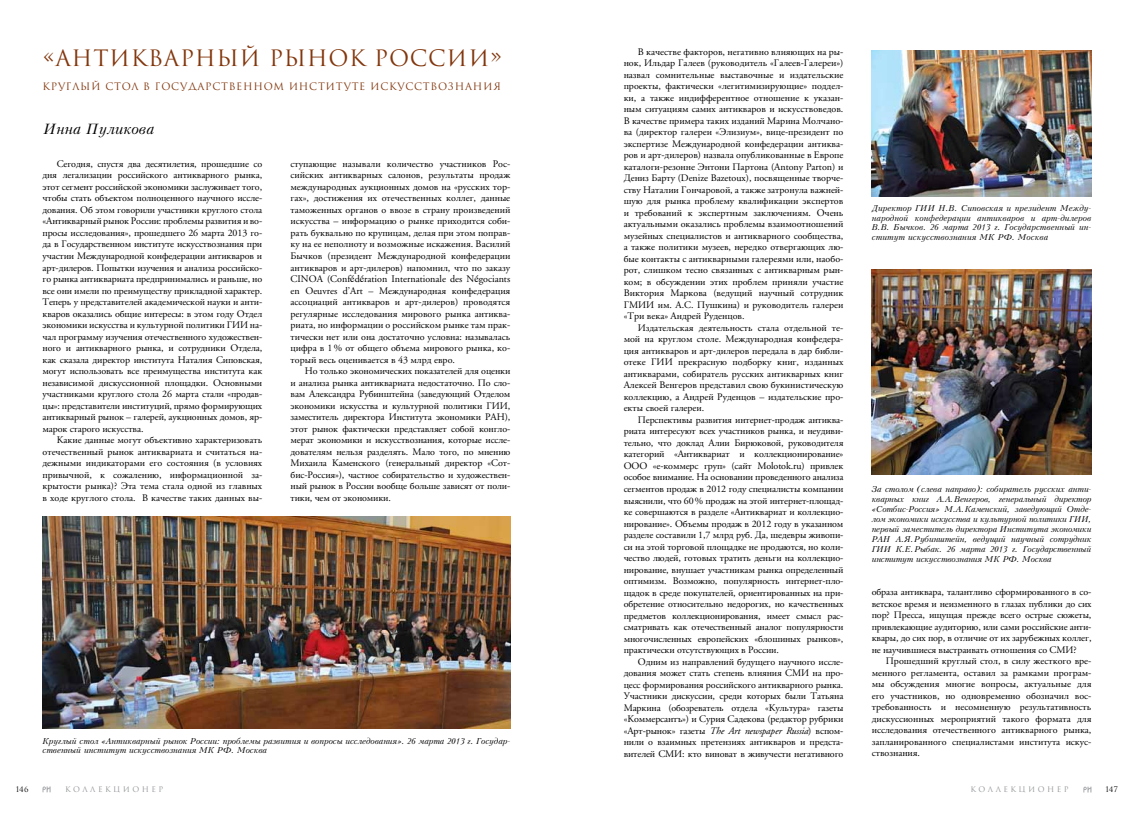
<style>
.page{position:relative;width:1134px;height:823px;background:#fff}
.page>*{position:absolute;margin:0;border:0;box-sizing:border-box;transform-origin:0 0}
.t1{font:22px "Romul";letter-spacing:.03em;color:#82360c}
.t2{font:italic 14px "Kudryashev";color:#000}
.t3{font:10px/11.5px "APC Garamond";letter-spacing:-.005em;color:#000;text-align:justify}
.t4{font:10px "Romul";letter-spacing:.07em;color:#82360c}
.t5{font:italic 8px/10px "Kudryashev";letter-spacing:-.01em;color:#000;text-align:justify}
.t6{font:7.5px "Romul";letter-spacing:.33em;color:#939598}
.t7{font:7.5px "Romul";color:#000}
.s1{font-family:"Times"}
.s2{font-style:italic}
</style>
<div class="page">
<svg style="left:43px;top:786px;width:8px;height:5px"></svg>
<svg style="left:1083px;top:786px;width:8px;height:6px"></svg>
<img style="left:43px;top:516px;width:467px;height:212px">
<img style="left:872px;top:50px;width:219px;height:146px">
<img style="left:872px;top:269px;width:219px;height:205px">
<h1 class="t1" style="left:43px;top:45px;width:461px">«Антикварный рынок России»</h1>
<p class="t4" style="left:43px;top:81px;width:460px">Круглый стол в Государственном институте искусствознания</p>
<h2 class="t2" style="left:44px;top:121px;width:112px">Инна Пуликова</h2>
<p class="t3" style="left:43px;top:158px;width:221px;text-indent:14px">Сегодня, спустя два десятилетия, прошедшие со дня легализации российского антикварного рынка, этот сегмент российской экономики заслуживает того, чтобы стать объектом полноценного научного иссле&shy;дования. Об этом говорили участники круглого стола «Антикварный рынок России: проблемы развития и во&shy;просы исследования», прошедшего 26 марта 2013 го&shy;да в Государственном институте искусствознания при участии Международной конфедерации антикваров и арт-дилеров. Попытки изучения и анализа российско&shy;го рынка антиквариата предпринимались и раньше, но все они имели по преимуществу прикладной характер.<br>Теперь у представителей академической науки и анти&shy;кваров оказались общие интересы: в этом году Отдел экономики искусства и культурной политики ГИИ на&shy;чал программу изучения отечественного художествен&shy;ного и антикварного рынка, и сотрудники Отдела, как сказала директор института Наталия Сиповская, могут использовать все преимущества института как независимой дискуссионной площадки. Основными участниками круглого стола 26 марта стали «продав&shy;цы»: представители институций, прямо формирующих антикварный рынок – галерей, аукционных домов, яр&shy;марок старого искусства.</p>
<p class="t3" style="left:43px;top:434px;width:221px;text-indent:14px">Какие данные могут объективно характеризовать отечественный рынок антиквариата и считаться на&shy;дежными индикаторами его состояния (в условиях привычной, к сожалению, информационной за&shy;крытости рынка)? Эта тема стала одной из главных в ходе круглого стола. В качестве таких данных вы-</p>
<p class="t3" style="left:291px;top:158px;width:221px">ступающие называли количество участников Рос&shy;сийских антикварных салонов, результаты продаж международных аукционных домов на «русских тор&shy;гах», достижения их отечественных коллег, данные таможенных органов о ввозе в страну произведений искусства – информацию о рынке приходится соби&shy;рать буквально по крупицам, делая при этом поправ&shy;ку на ее неполноту и возможные искажения. Василий Бычков (президент Международной конфедерации антикваров и арт-дилеров) напомнил, что по заказу CINOA (Conf<span class="s1">é</span>d<span class="s1">é</span>ration Internationale des N<span class="s1">é</span>gociants en Oeuvres d’Art – Международная конфедерация ассоциаций антикваров и арт-дилеров) проводятся регулярные исследования мирового рынка антиква&shy;риата, но информации о российском рынке там прак&shy;тически нет или она достаточно условна: называлась цифра в 1% от общего объема мирового рынка, ко&shy;торый весь оценивается в 43 млрд евро.</p>
<p class="t3" style="left:291px;top:365px;width:221px;text-indent:14px">Но только экономических показателей для оценки и анализа рынка антиквариата недостаточно. По сло&shy;вам Александра Рубинштейна (заведующий Отделом экономики искусства и культурной политики ГИИ, заместитель директора Института экономики РАН), этот рынок фактически представляет собой конгло&shy;мерат экономики и искусствознания, которые иссле&shy;дователям нельзя разделять. Мало того, по мнению Михаила Каменского (генеральный директор «Сот&shy;бис-Россия»), частное собирательство и художествен&shy;ный рынок в России вообще больше зависят от поли&shy;тики, чем от экономики.</p>
<p class="t5" style="left:43px;top:735px;width:469px;line-height:9.6px">Круглый стол «Антикварный рынок России: проблемы развития и вопросы исследования». 26 марта 2013 г. Государ&shy;ственный институт искусствознания МК РФ. Москва</p>
<p class="t3" style="left:624px;top:45px;width:221px;text-indent:14px">В качестве факторов, негативно влияющих на ры&shy;нок, Ильдар Галеев (руководитель «Галеев-Галереи») назвал сомнительные выставочные и издательские проекты, фактически «легитимизирующие» поддел&shy;ки, а также индифферентное отношение к указан&shy;ным ситуациям самих антикваров и искусствоведов.<br>В качестве примера таких изданий Марина Молчано&shy;ва (директор галереи «Элизиум», вице-президент по экспертизе Международной конфедерации антиква&shy;ров и арт-дилеров) назвала опубликованные в Европе каталоги-резонне Энтони Партона (Antony Parton) и Дениз Барту (Denize Bazetoux), посвященные творче&shy;ству Наталии Гончаровой, а также затронула важней&shy;шую для рынка проблему квалификации экспертов и требований к экспертным заключениям. Очень актуальными оказались проблемы взаимоотношений музейных специалистов и антикварного сообщества, а также политики музеев, нередко отвергающих лю&shy;бые контакты с антикварными галереями или, наобо&shy;рот, слишком тесно связанных с антикварным рын&shy;ком; в обсуждении этих проблем приняли участие Виктория Маркова (ведущий научный сотрудник ГМИИ им. А.С. Пушкина) и руководитель галереи «Три века» Андрей Руденцов.</p>
<p class="t3" style="left:624px;top:321px;width:221px;text-indent:14px">Издательская деятельность стала отдельной те&shy;мой на круглом столе. Международная конфедера&shy;ция антикваров и арт-дилеров передала в дар библи&shy;отеке ГИИ прекрасную подборку книг, изданных антикварами, собиратель русских антикварных книг Алексей Венгеров представил свою букинистическую коллекцию, а Андрей Руденцов – издательские про&shy;екты своей галереи.</p>
<p class="t3" style="left:624px;top:413px;width:221px;text-indent:14px">Перспективы развития интернет-продаж антиква&shy;риата интересуют всех участников рынка, и неудиви&shy;тельно, что доклад Алии Бирюковой, руководителя категорий «Антиквариат и коллекционирование» ООО «е-коммерс груп» (сайт Molotok.ru) привлек особое внимание. На основании проведенного анализа сегментов продаж в 2012 году специалисты компании выяснили, что 60% продаж на этой интернет-площад&shy;ке совершаются в разделе «Антиквариат и коллекцио&shy;нирование». Объемы продаж в 2012 году в указанном разделе составили 1,7 млрд руб. Да, шедевры живопи&shy;си на этой торговой площадке не продаются, но коли&shy;чество людей, готовых тратить деньги на коллекцио&shy;нирование, внушает участникам рынка определенный оптимизм. Возможно, популярность интернет-пло&shy;щадок в среде покупателей, ориентированных на при&shy;обретение относительно недорогих, но качественных предметов коллекционирования, имеет смысл рас&shy;сматривать как отечественный аналог популярности многочисленных европейских «блошиных рынков», практически отсутствующих в России.</p>
<p class="t3" style="left:624px;top:655px;width:221px;text-indent:14px">Одним из направлений будущего научного иссле&shy;дования может стать степень влияния СМИ на про&shy;цесс формирования российского антикварного рынка.<br>Участники дискуссии, среди которых были Татьяна Маркина (обозреватель отдела «Культура» газеты «Коммерсантъ») и Сурия Садекова (редактор рубрики «Арт-рынок» газеты <span class="s2">The Art newspaper Russia</span>) вспом&shy;нили о взаимных претензиях антикваров и предста&shy;вителей СМИ: кто виноват в живучести негативного</p>
<p class="t5" style="left:872px;top:203px;width:221px;line-height:9.6px">Директор ГИИ Н.В. Сиповская и президент Между&shy;народной конфедерации антикваров и арт-дилеров В.В. Бычков. 26 марта 2013 г. Государственный ин&shy;ститут искусствознания МК РФ. Москва</p>
<p class="t5" style="left:872px;top:483px;width:221px">За столом (слева направо): собиратель русских анти&shy;кварных книг А.А.Венгеров, генеральный директор «Сотбис-Россия» М.А.Каменский, заведующий Отде&shy;лом экономики искусства и культурной политики ГИИ, первый заместитель директора Института экономики РАН А.Я.Рубинштейн, ведущий научный сотрудник ГИИ К.Е.Рыбак. 26 марта 2013 г. Государственный институт искусствознания МК РФ. Москва</p>
<p class="t3" style="left:872px;top:586px;width:221px">образа антиквара, талантливо сформированного в со&shy;ветское время и неизменного в глазах публики до сих пор? Пресса, ищущая прежде всего острые сюжеты, привлекающие аудиторию, или сами российские анти&shy;квары, до сих пор, в отличие от их зарубежных коллег, не научившиеся выстраивать отношения со СМИ?</p>
<p class="t3" style="left:872px;top:655px;width:221px;text-indent:14px">Прошедший круглый стол, в силу жесткого вре&shy;менного регламента, оставил за рамками програм&shy;мы обсуждения многие вопросы, актуальные для его участников, но одновременно обозначил вос&shy;требованность и несомненную результативность дискуссионных мероприятий такого формата для исследования отечественного антикварного рынка, запланированного специалистами института искус&shy;ствознания.</p>
<p class="t7" style="left:16px;top:784px;width:14px">146</p>
<p class="t6" style="left:65px;top:784px;width:100px">коллекционер</p>
<p class="t6" style="left:970px;top:784px;width:100px">коллекционер</p>
<p class="t7" style="left:1105px;top:784px;width:14px">147</p>
</div>
